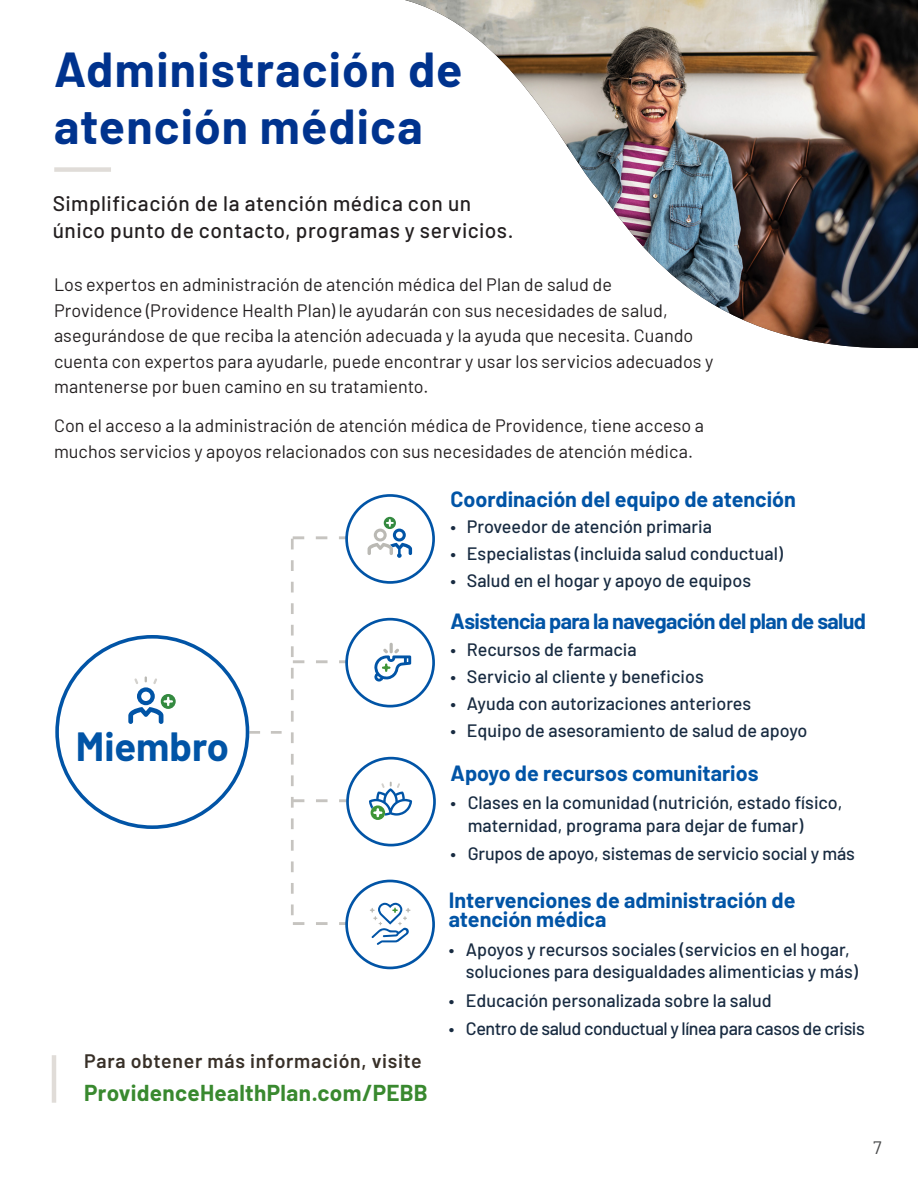
<style>
.page{position:relative;width:918px;height:1188px;background:#fff}
.page>*{position:absolute;margin:0;border:0;box-sizing:border-box;transform-origin:0 0}
.t1{font:700 48px/57px "Barlow";letter-spacing:.025em;color:#00338e}
.t2{font:700 39.9px "Barlow";color:#0154a6}
.t3{font:700 22.5px "Barlow";letter-spacing:.015em;color:#39892f}
.t4{font:700 21.45px/19px "Barlow";color:#0154a6}
.t5{font:700 21.45px "Barlow";letter-spacing:-.03em;color:#0154a6}
.t6{font:500 21px/27px "Barlow";letter-spacing:.02em;color:#231f20}
.t7{font:600 19.5px "Barlow";letter-spacing:.035em;color:#383028}
.t8{font:500 18px/22.8px "Barlow";color:#182b41}
.t9{font:18px/25.5px "Barlow";color:#231f20}
.t10{font:500 18px "Barlow";letter-spacing:-.025em;color:#182b41}
.t11{font:18px "Barlow";color:#4b4c4d}
</style>
<div class="page">
<div style="left:54px;top:167px;width:57px;height:5px;background:#e0dcd8"></div>
<div style="left:345px;top:880px;width:90px;height:89px;border:3px solid #0154a6;border-radius:50%"></div>
<svg style="left:370px;top:903px;width:41px;height:42px"></svg>
<svg style="left:206px;top:536px;width:141px;height:389px"></svg>
<div style="left:345px;top:494px;width:90px;height:90px;border:3px solid #0154a6;border-radius:50%"></div>
<svg style="left:368px;top:517px;width:44px;height:41px"></svg>
<div style="left:346px;top:757px;width:90px;height:89px;border:3px solid #0154a6;border-radius:50%"></div>
<svg style="left:369px;top:782px;width:43px;height:38px"></svg>
<div style="left:345px;top:618px;width:90px;height:89px;border:3px solid #0154a6;border-radius:50%"></div>
<svg style="left:374px;top:643px;width:37px;height:39px"></svg>
<svg style="left:128px;top:676px;width:48px;height:48px"></svg>
<hr style="left:52px;top:1055px;width:4px;height:48px;background:#e0dcd8">
<img style="left:405px;top:0;width:513px;height:348px">
<h1 class="t1" style="left:54px;top:37px;width:410px">Administración de atención médica</h1>
<p class="t6" style="left:53px;top:188px;width:462px">Simplificación de la atención médica con un único punto de contacto, programas y servicios.</p>
<p class="t9" style="left:54px;top:270px;width:661px">Los expertos en administración de atención médica del Plan de salud de<br>Providence (Providence Health Plan) le ayudarán con sus necesidades de salud, asegurándose de que reciba la atención adecuada y la ayuda que necesita. Cuando cuenta con expertos para ayudarle, puede encontrar y usar los servicios adecuados y mantenerse por buen camino en su tratamiento.</p>
<p class="t9" style="left:54px;top:411px;width:652px">Con el acceso a la administración de atención médica de Providence, tiene acceso a muchos servicios y apoyos relacionados con sus necesidades de atención médica.</p>
<p class="t4" style="left:451px;top:488px;width:347px">Coordinación del equipo de atención</p>
<p class="t8" style="left:451px;top:514px;width:263px">• Proveedor de atención primaria</p>
<p class="t8" style="left:451px;top:541px;width:334px">• Especialistas (incluida salud conductual)</p>
<p class="t8" style="left:451px;top:568px;width:302px">• Salud en el hogar y apoyo de equipos</p>
<p class="t5" style="left:451px;top:606px;width:417px">Asistencia para la navegación del plan de salud</p>
<p class="t8" style="left:451px;top:637px;width:188px">• Recursos de farmacia</p>
<p class="t8" style="left:451px;top:664px;width:255px">• Servicio al cliente y beneficios</p>
<p class="t8" style="left:451px;top:691px;width:302px">• Ayuda con autorizaciones anteriores</p>
<p class="t8" style="left:451px;top:717px;width:358px">• Equipo de asesoramiento de salud de apoyo</p>
<h2 class="t2" style="left:76px;top:717px;width:155px">Miembro</h2>
<p class="t4" style="left:451px;top:762px;width:309px">Apoyo de recursos comunitarios</p>
<p class="t8" style="left:468px;top:789px;width:376px;text-indent:-17px">• Clases en la comunidad (nutrición, estado físico, maternidad, programa para dejar de fumar)</p>
<p class="t8" style="left:451px;top:841px;width:406px">• Grupos de apoyo, sistemas de servicio social y más</p>
<p class="t7" style="left:84px;top:1047px;width:339px">Para obtener más información, visite</p>
<p class="t3" style="left:84px;top:1077px;width:345px">ProvidenceHealthPlan.com/PEBB</p>
<p class="t4" style="left:449px;top:889px;width:348px">Intervenciones de administración de atención médica</p>
<p class="t8" style="left:466px;top:936px;width:394px;text-indent:-17px">• Apoyos y recursos sociales (servicios en el hogar, soluciones para desigualdades alimenticias y más)</p>
<p class="t8" style="left:449px;top:987px;width:324px">• Educación personalizada sobre la salud</p>
<p class="t10" style="left:449px;top:1015px;width:418px">• Centro de salud conductual y línea para casos de crisis</p>
<p class="t11" style="left:873px;top:1134px;width:10px">7</p>
</div>
